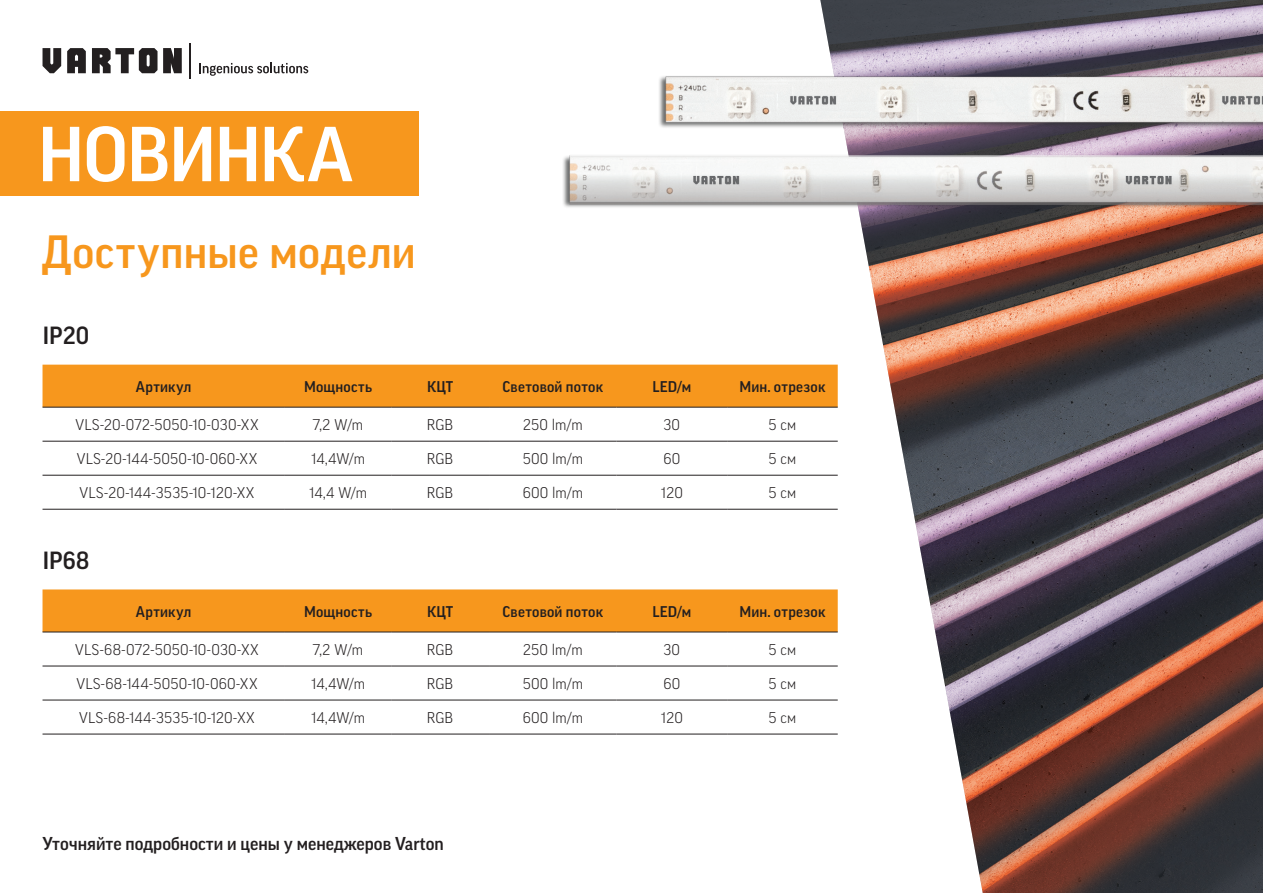
<style>
.page{position:relative;width:1263px;height:893px;background:#fff}
.page>*{position:absolute;margin:0;border:0;box-sizing:border-box;transform-origin:0 0}
.НОВИНКА_new{font:500 75px "Good Pro";letter-spacing:-.02em;color:#fff}
.Заголовок_new{font:500 45px "Good Pro";letter-spacing:.015em;color:#f7971d}
.Подзаголовок_new{font:500 24px "Good Pro";letter-spacing:.005em;color:#231f20}
.Сноска_new{font:500 18px "Good Pro";color:#231f20}
.Таблица_new{font:300 15px "Good Pro";letter-spacing:.015em;color:#231f20}
.Таблица_new-2{font:500 15px "Good Pro";letter-spacing:.015em;color:#231f20}
</style>
<div class="page">
<img style="left:820px;top:0;width:443px;height:893px">
<svg style="left:43px;top:48px;width:139px;height:25px"></svg>
<hr style="left:190px;top:43px;width:1px;height:35px;background:#231f20">
<svg style="left:199px;top:63px;width:109px;height:13px"></svg>
<div style="left:0;top:111px;width:418px;height:85px;background:#f7971d"></div>
<div style="left:43px;top:365px;width:795px;height:42px;background:#f7971d"></div>
<hr style="left:43px;top:407px;width:242px;height:1px;background:#231f20">
<hr style="left:285px;top:407px;width:106px;height:1px;background:#231f20">
<hr style="left:391px;top:407px;width:98px;height:1px;background:#231f20">
<hr style="left:489px;top:407px;width:128px;height:1px;background:#231f20">
<hr style="left:617px;top:407px;width:110px;height:1px;background:#231f20">
<hr style="left:727px;top:407px;width:111px;height:1px;background:#231f20">
<hr style="left:43px;top:441px;width:242px;height:1px;background:#231f20">
<hr style="left:285px;top:441px;width:106px;height:1px;background:#231f20">
<hr style="left:391px;top:441px;width:98px;height:1px;background:#231f20">
<hr style="left:489px;top:441px;width:128px;height:1px;background:#231f20">
<hr style="left:617px;top:441px;width:110px;height:1px;background:#231f20">
<hr style="left:727px;top:441px;width:111px;height:1px;background:#231f20">
<hr style="left:43px;top:475px;width:242px;height:1px;background:#231f20">
<hr style="left:285px;top:475px;width:106px;height:1px;background:#231f20">
<hr style="left:391px;top:475px;width:98px;height:1px;background:#231f20">
<hr style="left:489px;top:475px;width:128px;height:1px;background:#231f20">
<hr style="left:617px;top:475px;width:110px;height:1px;background:#231f20">
<hr style="left:727px;top:475px;width:111px;height:1px;background:#231f20">
<hr style="left:43px;top:509px;width:242px;height:1px;background:#231f20">
<hr style="left:285px;top:509px;width:106px;height:1px;background:#231f20">
<hr style="left:391px;top:509px;width:98px;height:1px;background:#231f20">
<hr style="left:489px;top:509px;width:128px;height:1px;background:#231f20">
<hr style="left:617px;top:509px;width:110px;height:1px;background:#231f20">
<hr style="left:727px;top:509px;width:111px;height:1px;background:#231f20">
<div style="left:43px;top:589px;width:795px;height:43px;background:#f7971d"></div>
<hr style="left:43px;top:632px;width:242px;height:1px;background:#231f20">
<hr style="left:285px;top:632px;width:106px;height:1px;background:#231f20">
<hr style="left:391px;top:632px;width:98px;height:1px;background:#231f20">
<hr style="left:489px;top:632px;width:128px;height:1px;background:#231f20">
<hr style="left:617px;top:632px;width:110px;height:1px;background:#231f20">
<hr style="left:727px;top:632px;width:111px;height:1px;background:#231f20">
<hr style="left:43px;top:666px;width:242px;height:1px;background:#231f20">
<hr style="left:285px;top:666px;width:106px;height:1px;background:#231f20">
<hr style="left:391px;top:666px;width:98px;height:1px;background:#231f20">
<hr style="left:489px;top:666px;width:128px;height:1px;background:#231f20">
<hr style="left:617px;top:666px;width:110px;height:1px;background:#231f20">
<hr style="left:727px;top:666px;width:111px;height:1px;background:#231f20">
<hr style="left:43px;top:700px;width:242px;height:1px;background:#231f20">
<hr style="left:285px;top:700px;width:106px;height:1px;background:#231f20">
<hr style="left:391px;top:700px;width:98px;height:1px;background:#231f20">
<hr style="left:489px;top:700px;width:128px;height:1px;background:#231f20">
<hr style="left:617px;top:700px;width:110px;height:1px;background:#231f20">
<hr style="left:727px;top:700px;width:111px;height:1px;background:#231f20">
<hr style="left:43px;top:734px;width:242px;height:1px;background:#231f20">
<hr style="left:285px;top:734px;width:106px;height:1px;background:#231f20">
<hr style="left:391px;top:734px;width:98px;height:1px;background:#231f20">
<hr style="left:489px;top:734px;width:128px;height:1px;background:#231f20">
<hr style="left:617px;top:734px;width:110px;height:1px;background:#231f20">
<hr style="left:727px;top:734px;width:111px;height:1px;background:#231f20">
<img style="left:659px;top:59px;width:604px;height:80px">
<img style="left:563px;top:139px;width:700px;height:87px">
<p class="НОВИНКА_new" style="left:38px;top:112px;width:317px">НОВИНКА</p>
<p class="Заголовок_new" style="left:43px;top:226px;width:375px">Доступные модели</p>
<p class="Подзаголовок_new" style="left:43px;top:321px;width:48px">IP20</p>
<p class="Таблица_new-2" style="left:136px;top:378px;width:57px">Артикул</p>
<p class="Таблица_new-2" style="left:304px;top:378px;width:70px">Мощность</p>
<p class="Таблица_new-2" style="left:427px;top:378px;width:28px">КЦТ</p>
<p class="Таблица_new-2" style="left:502px;top:378px;width:102px">Световой поток</p>
<p class="Таблица_new-2" style="left:652px;top:378px;width:41px">LED/м</p>
<p class="Таблица_new-2" style="left:739px;top:378px;width:87px">Мин. отрезок</p>
<p class="Таблица_new" style="left:76px;top:416px;width:185px">VLS-20-072-5050-10-030-XX</p>
<p class="Таблица_new" style="left:313px;top:416px;width:52px">7,2 W/m</p>
<p class="Таблица_new" style="left:427px;top:416px;width:28px">RGB</p>
<p class="Таблица_new" style="left:523px;top:416px;width:61px">250 lm/m</p>
<p class="Таблица_new" style="left:663px;top:416px;width:18px">30</p>
<p class="Таблица_new" style="left:769px;top:416px;width:29px">5 см</p>
<p class="Таблица_new" style="left:77px;top:450px;width:182px">VLS-20-144-5050-10-060-XX</p>
<p class="Таблица_new" style="left:311px;top:450px;width:56px">14,4W/m</p>
<p class="Таблица_new" style="left:427px;top:450px;width:28px">RGB</p>
<p class="Таблица_new" style="left:523px;top:450px;width:62px">500 lm/m</p>
<p class="Таблица_new" style="left:663px;top:450px;width:18px">60</p>
<p class="Таблица_new" style="left:769px;top:450px;width:29px">5 см</p>
<p class="Таблица_new" style="left:80px;top:484px;width:177px">VLS-20-144-3535-10-120-XX</p>
<p class="Таблица_new" style="left:309px;top:484px;width:59px">14,4 W/m</p>
<p class="Таблица_new" style="left:427px;top:484px;width:28px">RGB</p>
<p class="Таблица_new" style="left:523px;top:484px;width:62px">600 lm/m</p>
<p class="Таблица_new" style="left:661px;top:484px;width:24px">120</p>
<p class="Таблица_new" style="left:769px;top:484px;width:29px">5 см</p>
<p class="Подзаголовок_new" style="left:43px;top:546px;width:48px">IP68</p>
<p class="Таблица_new-2" style="left:136px;top:603px;width:57px">Артикул</p>
<p class="Таблица_new-2" style="left:304px;top:603px;width:70px">Мощность</p>
<p class="Таблица_new-2" style="left:427px;top:603px;width:28px">КЦТ</p>
<p class="Таблица_new-2" style="left:502px;top:603px;width:102px">Световой поток</p>
<p class="Таблица_new-2" style="left:652px;top:603px;width:41px">LED/м</p>
<p class="Таблица_new-2" style="left:739px;top:603px;width:87px">Мин. отрезок</p>
<p class="Таблица_new" style="left:75px;top:641px;width:185px">VLS-68-072-5050-10-030-XX</p>
<p class="Таблица_new" style="left:313px;top:641px;width:52px">7,2 W/m</p>
<p class="Таблица_new" style="left:427px;top:641px;width:28px">RGB</p>
<p class="Таблица_new" style="left:523px;top:641px;width:61px">250 lm/m</p>
<p class="Таблица_new" style="left:663px;top:641px;width:18px">30</p>
<p class="Таблица_new" style="left:769px;top:641px;width:29px">5 см</p>
<p class="Таблица_new" style="left:76px;top:675px;width:183px">VLS-68-144-5050-10-060-XX</p>
<p class="Таблица_new" style="left:311px;top:675px;width:56px">14,4W/m</p>
<p class="Таблица_new" style="left:427px;top:675px;width:28px">RGB</p>
<p class="Таблица_new" style="left:523px;top:675px;width:62px">500 lm/m</p>
<p class="Таблица_new" style="left:663px;top:675px;width:18px">60</p>
<p class="Таблица_new" style="left:769px;top:675px;width:29px">5 см</p>
<p class="Таблица_new" style="left:79px;top:709px;width:177px">VLS-68-144-3535-10-120-XX</p>
<p class="Таблица_new" style="left:311px;top:709px;width:56px">14,4W/m</p>
<p class="Таблица_new" style="left:427px;top:709px;width:28px">RGB</p>
<p class="Таблица_new" style="left:523px;top:709px;width:62px">600 lm/m</p>
<p class="Таблица_new" style="left:661px;top:709px;width:24px">120</p>
<p class="Таблица_new" style="left:769px;top:709px;width:29px">5 см</p>
<p class="Сноска_new" style="left:43px;top:833px;width:403px">Уточняйте подробности и цены у менеджеров Varton</p>
</div>
